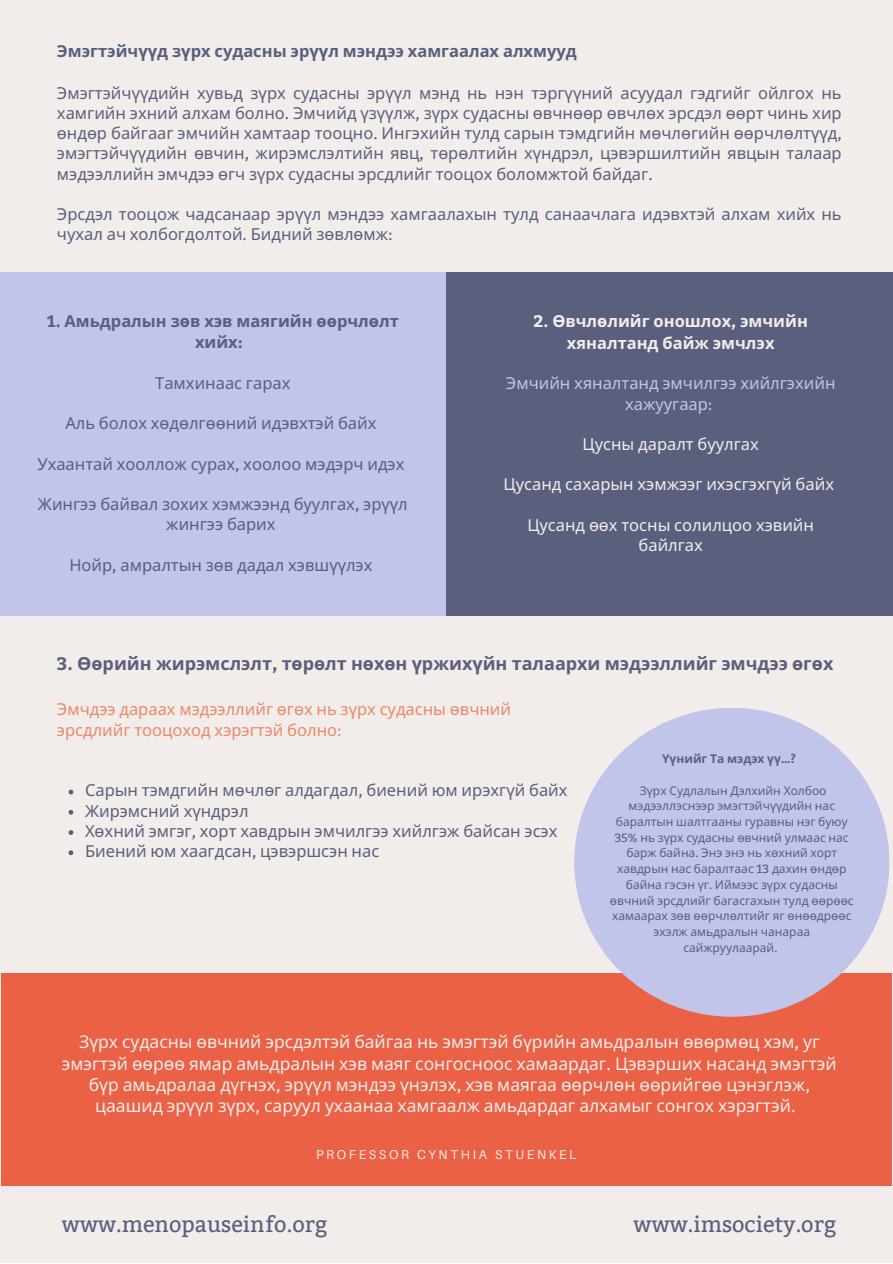
<style>
.page{position:relative;width:893px;height:1264px;background:#fff}
.page>*{position:absolute;margin:0;border:0;box-sizing:border-box;transform-origin:0 0}
.t1{font:21.75px "Bitter";color:#5a5f7d}
.t2{font:700 18px "Noto Sans";color:#5a5f7d}
.t3{font:17.4px/21.3px "Noto Sans";color:#f2edeb;text-align:center}
.t4{font:16.5px/20.2px "Noto Sans";color:#5a5f7d;text-align:justify}
.t5{font:16.5px/20.2px "Noto Sans";color:#f2edeb;text-align:center}
.t6{font:700 16.5px/21.3px "Noto Sans";color:#5a5f7d;text-align:center}
.t7{font:16.5px "Noto Sans";color:#ea8968}
.t8{font:700 16.5px/21.3px "Noto Sans";color:#f2edeb;text-align:center}
.t9{font:16.5px/20.2px "Noto Sans";color:#c0c5e9;text-align:center}
.t10{font:12.75px "Aileron";letter-spacing:.205em;color:#f4efec}
.t11{font:12px/15.8px "Noto Sans";color:#5a5f7d;text-align:center}
.t12{font:700 12px "Noto Sans";color:#5a5f7d}
.s1{font-family:"Bitter"}
</style>
<div class="page">
<div style="left:0;top:0;width:892px;height:1262px;background:#f2edeb"></div>
<div style="left:1px;top:973px;width:890px;height:289px;background:#ea6146"></div>
<div style="left:0;top:1186px;width:892px;height:76px;background:#f2edeb"></div>
<div style="left:0;top:272px;width:446px;height:344px;background:#c0c5e9"></div>
<div style="left:446px;top:272px;width:446px;height:344px;background:#5a5f7d"></div>
<div style="left:574px;top:707px;width:315px;height:309px;background:#c0c5e9;border-radius:50%"></div>
<svg style="left:68px;top:789px;width:5px;height:5px"></svg>
<svg style="left:68px;top:810px;width:5px;height:4px"></svg>
<svg style="left:68px;top:830px;width:5px;height:5px"></svg>
<svg style="left:68px;top:850px;width:5px;height:5px"></svg>
<p class="t6" style="left:57px;top:40px;width:521px">Эмэгтэйчүүд зүрх судасны эрүүл мэндээ хамгаалах алхмууд</p>
<p class="t4" style="left:57px;top:82px;width:786px">Эмэгтэйчүүдийн хувьд зүрх судасны эрүүл мэнд нь нэн тэргүүний асуудал гэдгийг ойлгох нь хамгийн эхний алхам болно<span class="s1">.</span> Эмчийд үзүүлж<span class="s1">,</span> зүрх судасны өвчнөөр өвчлөх эрсдэл өөрт чинь хир өндөр байгааг эмчийн хамтаар тооцно<span class="s1">.</span> Ингэхийн тулд сарын тэмдгийн мөчлөгийн өөрчлөлтүүд<span class="s1">, </span>эмэгтэйчүүдийн өвчин<span class="s1">,</span> жирэмслэлтийн явц<span class="s1">,</span> төрөлтийн хүндрэл<span class="s1">,</span> цэвэршилтийн явцын талаар мэдээллийн эмчдээ өгч зүрх судасны эрсдлийг тооцох боломжтой байдаг<span class="s1">.</span></p>
<p class="t4" style="left:57px;top:203px;width:786px">Эрсдэл тооцож чадсанаар эрүүл мэндээ хамгаалахын тулд санаачлага идэвхтэй алхам хийх нь чухал ач холбогдолтой<span class="s1">.</span> Бидний зөвлөмж<span class="s1">:</span></p>
<p class="t6" style="left:47px;top:310px;width:353px"><span class="s1">1.</span> Амьдралын зөв хэв маягийн өөрчлөлт хийх<span class="s1">:</span></p>
<p class="t4" style="left:155px;top:372px;width:137px">Тамхинаас гарах</p>
<p class="t4" style="left:65px;top:412px;width:313px">Аль болох хөдөлгөөний идэвхтэй байх</p>
<p class="t4" style="left:37px;top:453px;width:368px">Ухаантай хооллож сурах<span class="s1">,</span> хоолоо мэдэрч идэх</p>
<p class="t4" style="left:38px;top:493px;width:371px;text-align:center">Жингээ байвал зохих хэмжээнд буулгах<span class="s1">,</span> эрүүл жингээ барих</p>
<p class="t4" style="left:69px;top:554px;width:304px">Нойр<span class="s1">,</span> амралтын зөв дадал хэвшүүлэх</p>
<p class="t8" style="left:533px;top:310px;width:276px"><span class="s1">2.</span> Өвчлөлийг оношлох<span class="s1">,</span> эмчийн хяналтанд байж эмчлэх</p>
<p class="t9" style="left:506px;top:373px;width:331px">Эмчийн хяналтанд эмчилгээ хийлгэхийн хажуугаар<span class="s1">:</span></p>
<p class="t5" style="left:582px;top:433px;width:178px">Цусны даралт буулгах</p>
<p class="t5" style="left:503px;top:474px;width:332px">Цусанд сахарын хэмжээг ихэсгэхгүй байх</p>
<p class="t5" style="left:527px;top:514px;width:288px">Цусанд өөх тосны солилцоо хэвийн байлгах</p>
<p class="t2" style="left:57px;top:651px;width:777px"><span class="s1">3.</span> Өөрийн жирэмслэлт<span class="s1">,</span> төрөлт нөхөн үржихүйн талаархи мэдээллийг эмчдээ өгөх</p>
<p class="t7" style="left:57px;top:697px;width:455px">Эмчдээ дараах мэдээллийг өгөх нь зүрх судасны өвчний</p>
<p class="t7" style="left:57px;top:718px;width:286px">эрсдлийг тооцоход хэрэгтэй болно<span class="s1">:</span></p>
<p class="t4" style="left:85px;top:779px;width:484px">Сарын тэмдгийн мөчлөг алдагдал<span class="s1">,</span> биений юм ирэхгүй байх</p>
<p class="t4" style="left:85px;top:800px;width:165px">Жирэмсний хүндрэл</p>
<p class="t4" style="left:85px;top:820px;width:474px">Хөхний эмгэг<span class="s1">,</span> хорт хавдрын эмчилгээ хийлгэж байсан эсэх</p>
<p class="t4" style="left:85px;top:840px;width:296px">Биений юм хаагдсан<span class="s1">,</span> цэвэршсэн нас</p>
<p class="t12" style="left:662px;top:750px;width:135px">Үүнийг Та мэдэх үү<span class="s1">…?</span></p>
<p class="t11" style="left:610px;top:782px;width:245px">Зүрх Судлалын Дэлхийн Холбоо мэдээллэснээр эмэгтэйчүүдийн нас баралтын шалтгааны гуравны нэг буюу <span class="s1">35%</span> нь зүрх судасны өвчний улмаас нас барж байна<span class="s1">.</span> Энэ энэ нь хөхний хорт хавдрын нас баралтаас <span class="s1">13</span> дахин өндөр байна гэсэн үг<span class="s1">.</span> Иймээс зүрх судасны өвчний эрсдлийг багасгахын тулд өөрөөс хамаарах зөв өөрчлөлтийг яг өнөөдрөөс эхэлж амьдралын чанараа сайжруулаарай<span class="s1">.</span></p>
<p class="t3" style="left:62px;top:1030px;width:776px">Зүрх судасны өвчний эрсдэлтэй байгаа нь эмэгтэй бүрийн амьдралын өвөрмөц хэм<span class="s1">,</span> уг эмэгтэй өөрөө ямар амьдралын хэв маяг сонгосноос хамаардаг<span class="s1">.</span> Цэвэрших насанд эмэгтэй бүр амьдралаа дүгнэх<span class="s1">,</span> эрүүл мэндээ үнэлэх<span class="s1">,</span> хэв маягаа өөрчлөн өөрийгөө цэнэглэж<span class="s1">, </span>цаашид эрүүл зүрх<span class="s1">,</span> саруул ухаанаа хамгаалж амьдардаг алхамыг сонгох хэрэгтэй<span class="s1">.</span></p>
<p class="t10" style="left:316px;top:1146px;width:262px">PROFESSOR CYNTHIA STUENKEL</p>
<p class="t1" style="left:62px;top:1211px;width:267px">www.menopauseinfo.org</p>
<p class="t1" style="left:633px;top:1211px;width:204px">www.imsociety.org</p>
</div>
